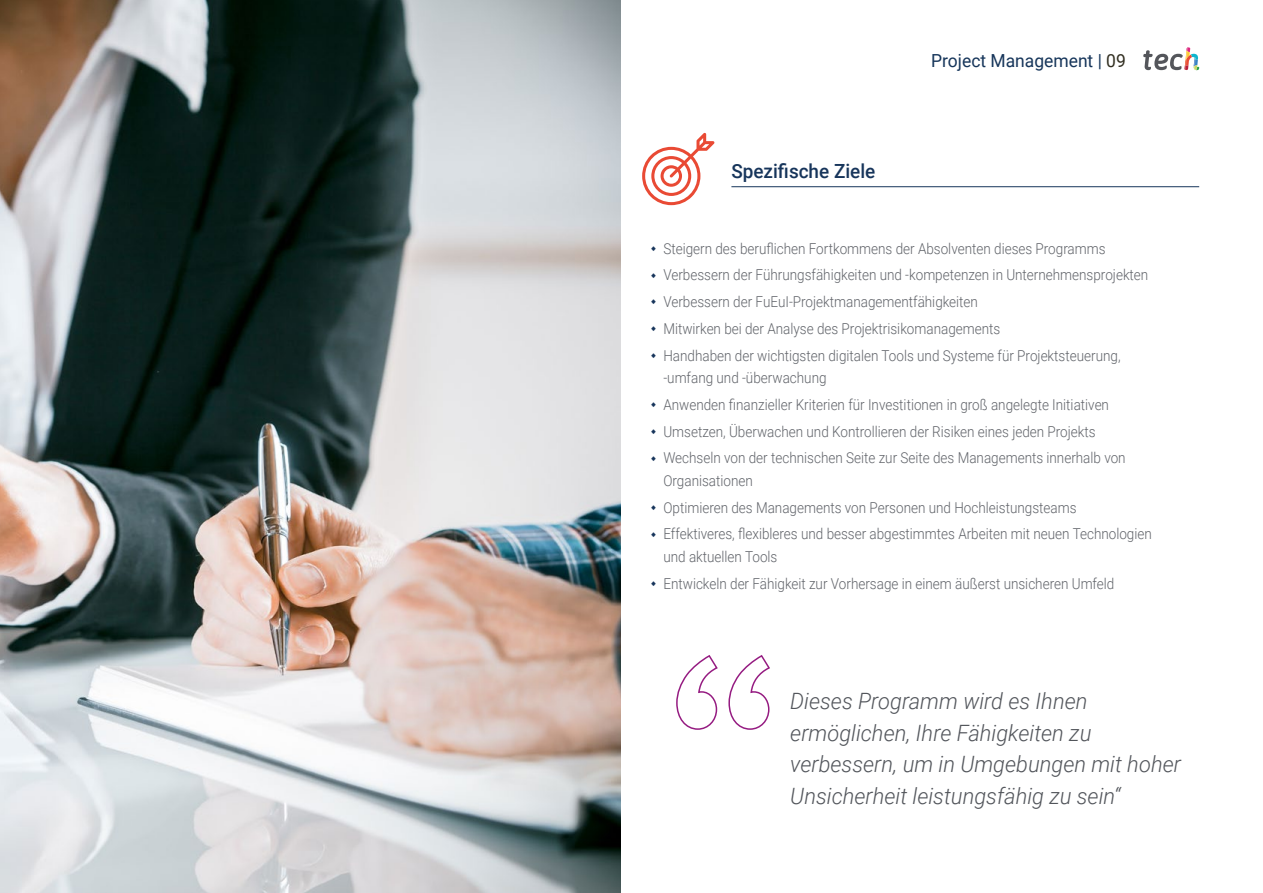
<style>
.page{position:relative;width:1263px;height:893px;background:#fff}
.page>*{position:absolute;margin:0;border:0;box-sizing:border-box;transform-origin:0 0}
.t1{font:italic 300 22.5px/31.5px "Roboto";color:#52555b}
.t2{font:500 19.5px "Roboto";color:#17355b}
.t3{font:18px "Roboto";color:#16355a}
.t4{font:300 15px/26.7px "Roboto";color:#61646a;scale:.9 1}
.s1{color:#143459}
.s2{color:#312e20}
</style>
<div class="page">
<img style="left:0;top:0;width:621px;height:893px">
<svg style="left:1143px;top:47px;width:56px;height:24px"></svg>
<svg style="left:676px;top:655px;width:94px;height:75px"></svg>
<hr style="left:731px;top:186px;width:468px;height:1px;background:#17355b">
<svg style="left:642px;top:133px;width:72px;height:72px"></svg>
<h2 class="t2" style="left:731px;top:158px;width:145px">Spezifische Ziele</h2>
<p class="t3" style="left:931px;top:48px;width:196px">Project Management <span class="s1">|</span> <span class="s2">09</span></p>
<p class="t4" style="left:663px;top:234px;width:540px">Steigern des beruflichen Fortkommens der Absolventen dieses Programms Verbessern der Führungsfähigkeiten und -kompetenzen in Unternehmensprojekten Verbessern der FuEuI-Projektmanagementfähigkeiten<br>Mitwirken bei der Analyse des Projektrisikomanagements<br>Handhaben der wichtigsten digitalen Tools und Systeme für Projektsteuerung,</p>
<p class="t4" style="left:663px;top:364px;width:515px">-umfang und -überwachung<br>Anwenden finanzieller Kriterien für Investitionen in groß angelegte Initiativen Umsetzen, Überwachen und Kontrollieren der Risiken eines jeden Projekts Wechseln von der technischen Seite zur Seite des Managements innerhalb von</p>
<p class="t4" style="left:663px;top:467px;width:544px">Organisationen<br>Optimieren des Managements von Personen und Hochleistungsteams<br>Effektiveres, flexibleres und besser abgestimmtes Arbeiten mit neuen Technologien</p>
<p class="t4" style="left:663px;top:543px;width:503px">und aktuellen Tools<br>Entwickeln der Fähigkeit zur Vorhersage in einem äußerst unsicheren Umfeld</p>
<h1 class="t1" style="left:790px;top:685px;width:392px">Dieses Programm wird es Ihnen ermöglichen, Ihre Fähigkeiten zu verbessern, um in Umgebungen mit hoher Unsicherheit leistungsfähig zu sein“</h1>
</div>
